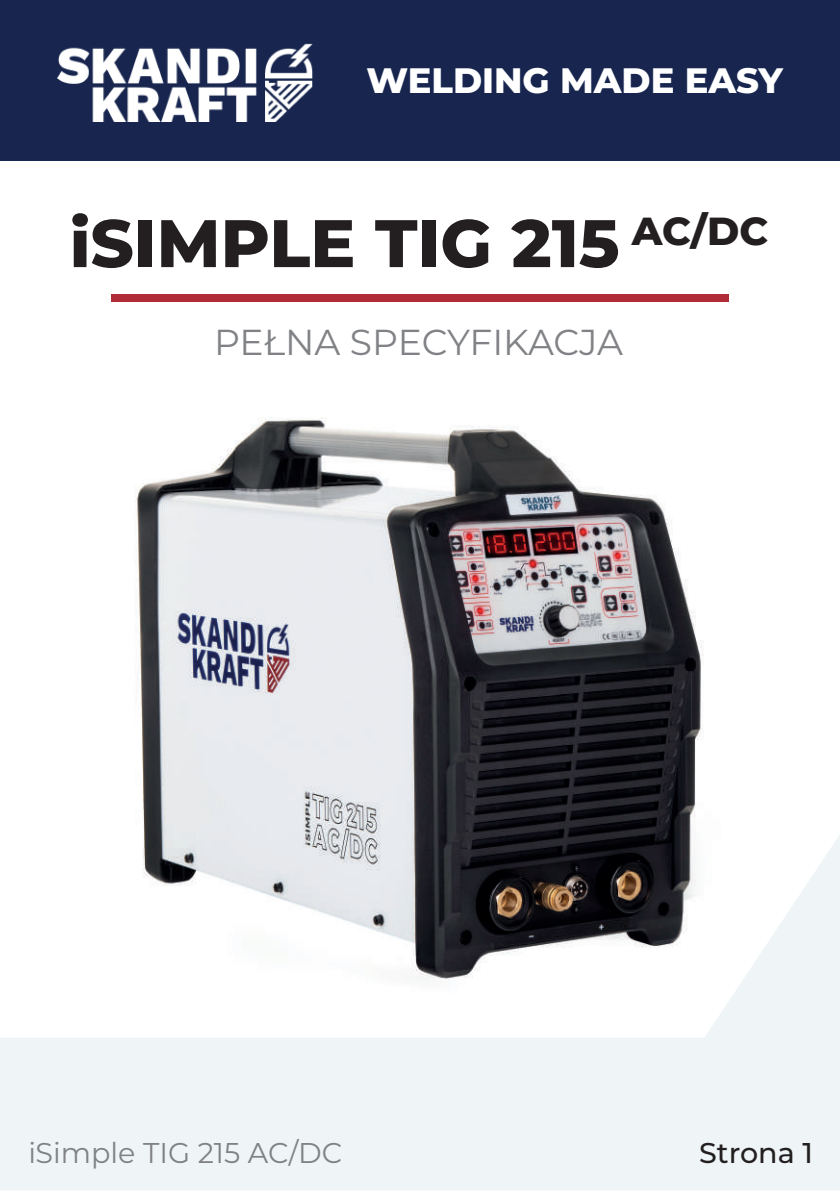
<style>
.page{position:relative;width:840px;height:1191px;background:#fff}
.page>*{position:absolute;margin:0;border:0;box-sizing:border-box;transform-origin:0 0}
.t1{font:800 67px "Montserrat";color:#231f20}
.t2{font:36px "Montserrat";letter-spacing:-.005em;color:#808285}
.t3{font:800 35.2px "Montserrat";color:#fff}
.t4{font:28.6px "Montserrat";color:#808285}
.t5{font:500 28.6px "Montserrat";color:#231f20}
</style>
<div class="page">
<img style="left:134px;top:417px;width:570px;height:417px">
<div style="left:0;top:0;width:839px;height:161px;background:#18264f"></div>
<div style="left:111px;top:295px;width:617px;height:7px;background:#b02c39"></div>
<img style="left:58px;top:43px;width:255px;height:78px">
<svg style="left:0;top:834px;width:839px;height:356px;fill:#eff5f6"></svg>
<p class="t3" style="left:366px;top:57px;width:418px">WELDING MADE EASY</p>
<p class="t1" style="left:70px;top:199px;width:699px">iSIMPLE TIG 215 <sup>AC/DC</sup></p>
<p class="t2" style="left:214px;top:318px;width:410px">PEŁNA SPECYFIKACJA</p>
<p class="t4" style="left:28px;top:1132px;width:315px">iSimple TIG 215 AC/DC</p>
<p class="t5" style="left:698px;top:1132px;width:115px">Strona 1</p>
</div>
